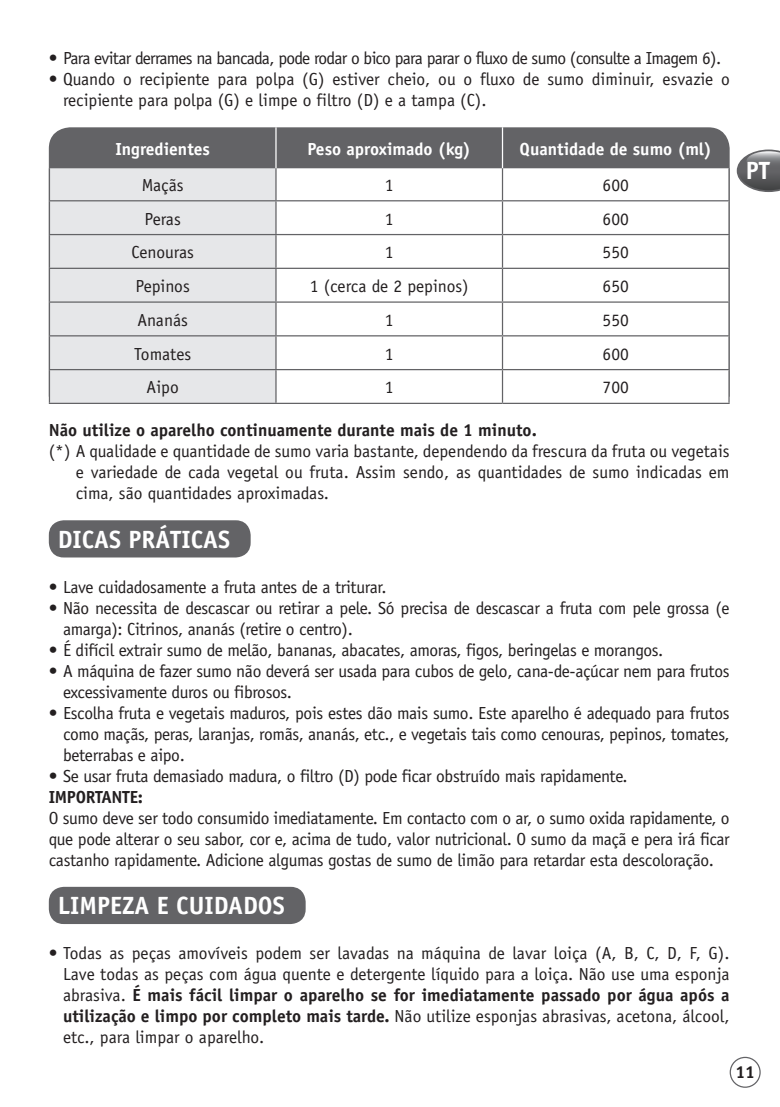
<style>
.page{position:relative;width:780px;height:1107px;background:#fff}
.page>*{position:absolute;margin:0;border:0;box-sizing:border-box;transform-origin:0 0}
.t1{font:700 25px "Officina Sans";color:#fff}
.t2{font:17.5px/21px "Officina Sans";letter-spacing:-.02em;color:#231f20;text-align:justify}
.t3{font:17.5px/21px "Officina Sans";color:#231f20}
.t4{font:17.5px "Officina Sans";letter-spacing:-.04em;color:#231f20}
.t5{font:700 17.5px "Officina Sans";color:#231f20}
.t6{font:700 17.5px "Officina Sans";color:#fff}
.t7{font:700 17.5px "Officina Sans";letter-spacing:-.02em;color:#231f20}
.s1{font-weight:700}
</style>
<div class="page">
<div style="left:729px;top:1057px;width:31px;height:31px;border:1px solid #636366;border-radius:50%"></div>
<svg style="left:736px;top:150px;width:43px;height:42px"></svg>
<div style="left:49px;top:887px;width:256px;height:37px;background:#636366;border-radius:15px"></div>
<div style="left:49px;top:127px;width:680px;height:41px;background:#636366"></div>
<div style="left:50px;top:168px;width:225px;height:235px;background:#e6e7e9"></div>
<svg style="left:276px;top:168px;width:452px;height:235px"></svg>
<hr style="left:275px;top:127px;width:1px;height:41px;background:#fff">
<hr style="left:502px;top:127px;width:1px;height:41px;background:#fff">
<hr style="left:49px;top:168px;width:1px;height:32px;background:#636366">
<hr style="left:275px;top:168px;width:1px;height:32px;background:#636366">
<hr style="left:502px;top:168px;width:1px;height:32px;background:#636366">
<hr style="left:728px;top:168px;width:1px;height:32px;background:#636366">
<hr style="left:49px;top:200px;width:227px;height:1px;background:#636366">
<hr style="left:49px;top:201px;width:1px;height:33px;background:#636366">
<hr style="left:276px;top:200px;width:226px;height:1px;background:#636366">
<hr style="left:275px;top:201px;width:1px;height:33px;background:#636366">
<hr style="left:502px;top:200px;width:227px;height:1px;background:#636366">
<hr style="left:502px;top:201px;width:1px;height:33px;background:#636366">
<hr style="left:728px;top:201px;width:1px;height:33px;background:#636366">
<hr style="left:49px;top:234px;width:227px;height:1px;background:#636366">
<hr style="left:49px;top:235px;width:1px;height:33px;background:#636366">
<hr style="left:276px;top:234px;width:226px;height:1px;background:#636366">
<hr style="left:275px;top:235px;width:1px;height:33px;background:#636366">
<hr style="left:502px;top:234px;width:227px;height:1px;background:#636366">
<hr style="left:502px;top:235px;width:1px;height:33px;background:#636366">
<hr style="left:728px;top:235px;width:1px;height:33px;background:#636366">
<hr style="left:49px;top:268px;width:227px;height:1px;background:#636366">
<hr style="left:49px;top:269px;width:1px;height:32px;background:#636366">
<hr style="left:276px;top:268px;width:226px;height:1px;background:#636366">
<hr style="left:275px;top:269px;width:1px;height:32px;background:#636366">
<hr style="left:502px;top:268px;width:227px;height:1px;background:#636366">
<hr style="left:502px;top:269px;width:1px;height:32px;background:#636366">
<hr style="left:728px;top:269px;width:1px;height:32px;background:#636366">
<hr style="left:49px;top:301px;width:227px;height:2px;background:#636366">
<hr style="left:49px;top:303px;width:1px;height:32px;background:#636366">
<hr style="left:276px;top:301px;width:226px;height:2px;background:#636366">
<hr style="left:275px;top:303px;width:1px;height:32px;background:#636366">
<hr style="left:502px;top:301px;width:227px;height:2px;background:#636366">
<hr style="left:502px;top:303px;width:1px;height:32px;background:#636366">
<hr style="left:728px;top:303px;width:1px;height:32px;background:#636366">
<hr style="left:49px;top:335px;width:227px;height:1px;background:#636366">
<hr style="left:49px;top:336px;width:1px;height:33px;background:#636366">
<hr style="left:276px;top:335px;width:226px;height:1px;background:#636366">
<hr style="left:275px;top:336px;width:1px;height:33px;background:#636366">
<hr style="left:502px;top:335px;width:227px;height:1px;background:#636366">
<hr style="left:502px;top:336px;width:1px;height:33px;background:#636366">
<hr style="left:728px;top:336px;width:1px;height:33px;background:#636366">
<hr style="left:49px;top:369px;width:227px;height:1px;background:#636366">
<hr style="left:49px;top:370px;width:1px;height:33px;background:#636366">
<hr style="left:276px;top:369px;width:226px;height:1px;background:#636366">
<hr style="left:275px;top:370px;width:1px;height:33px;background:#636366">
<hr style="left:502px;top:369px;width:227px;height:1px;background:#636366">
<hr style="left:502px;top:370px;width:1px;height:33px;background:#636366">
<hr style="left:728px;top:370px;width:1px;height:33px;background:#636366">
<hr style="left:49px;top:403px;width:227px;height:1px;background:#636366">
<hr style="left:276px;top:403px;width:226px;height:1px;background:#636366">
<hr style="left:502px;top:403px;width:227px;height:1px;background:#636366">
<div style="left:49px;top:520px;width:201px;height:37px;background:#636366;border-radius:15px"></div>
<p class="t4" style="left:49px;top:48px;width:673px">• Para evitar derrames na bancada, pode rodar o bico para parar o fluxo de sumo (consulte a Imagem 6).</p>
<p class="t3" style="left:63px;top:69px;width:668px;text-indent:-14px">• Quando o recipiente para polpa (G) estiver cheio, ou o fluxo de sumo diminuir, esvazie o recipiente para polpa (G) e limpe o filtro (D) e a tampa (C).</p>
<p class="t6" style="left:115px;top:138px;width:96px">Ingredientes</p>
<p class="t6" style="left:307px;top:138px;width:165px">Peso aproximado (kg)</p>
<p class="t6" style="left:519px;top:138px;width:194px">Quantidade de sumo (ml)</p>
<p class="t2" style="left:142px;top:174px;width:43px">Maçãs</p>
<p class="t2" style="left:385px;top:174px;width:10px">1</p>
<p class="t2" style="left:602px;top:174px;width:28px">600</p>
<p class="t2" style="left:144px;top:208px;width:38px">Peras</p>
<p class="t2" style="left:385px;top:208px;width:10px">1</p>
<p class="t2" style="left:602px;top:208px;width:28px">600</p>
<p class="t3" style="left:131px;top:242px;width:64px">Cenouras</p>
<p class="t2" style="left:385px;top:242px;width:10px">1</p>
<p class="t2" style="left:602px;top:242px;width:28px">550</p>
<p class="t3" style="left:136px;top:276px;width:56px">Pepinos</p>
<p class="t3" style="left:310px;top:276px;width:160px">1 (cerca de 2 pepinos)</p>
<p class="t2" style="left:602px;top:276px;width:28px">650</p>
<p class="t2" style="left:137px;top:309px;width:52px">Ananás</p>
<p class="t2" style="left:385px;top:309px;width:10px">1</p>
<p class="t2" style="left:602px;top:309px;width:28px">550</p>
<p class="t3" style="left:134px;top:343px;width:59px">Tomates</p>
<p class="t2" style="left:385px;top:343px;width:10px">1</p>
<p class="t2" style="left:602px;top:343px;width:28px">600</p>
<p class="t2" style="left:147px;top:377px;width:34px">Aipo</p>
<p class="t2" style="left:385px;top:377px;width:10px">1</p>
<p class="t2" style="left:602px;top:377px;width:28px">700</p>
<p class="t5" style="left:49px;top:419px;width:489px">Não utilize o aparelho continuamente durante mais de 1 minuto.</p>
<p class="t2" style="left:76px;top:441px;width:655px;text-indent:-27px">(*) A qualidade e quantidade de sumo varia bastante, dependendo da frescura da fruta ou vegetais e variedade de cada vegetal ou fruta. Assim sendo, as quantidades de sumo indicadas em cima, são quantidades aproximadas.</p>
<h1 class="t1" style="left:58px;top:523px;width:174px">DICAS PRÁTICAS</h1>
<p class="t2" style="left:49px;top:576px;width:339px">• Lave cuidadosamente a fruta antes de a triturar.</p>
<p class="t2" style="left:63px;top:597px;width:668px;text-indent:-14px">• Não necessita de descascar ou retirar a pele. Só precisa de descascar a fruta com pele grossa (e amarga): Citrinos, ananás (retire o centro).</p>
<p class="t2" style="left:49px;top:639px;width:615px">• É difícil extrair sumo de melão, bananas, abacates, amoras, figos, beringelas e morangos.</p>
<p class="t2" style="left:63px;top:660px;width:668px;text-indent:-14px">• A máquina de fazer sumo não deverá ser usada para cubos de gelo, cana-de-açúcar nem para frutos excessivamente duros ou fibrosos.</p>
<p class="t2" style="left:63px;top:702px;width:668px;text-indent:-14px">• Escolha fruta e vegetais maduros, pois estes dão mais sumo. Este aparelho é adequado para frutos como maçãs, peras, laranjas, romãs, ananás, etc., e vegetais tais como cenouras, pepinos, tomates, beterrabas e aipo.</p>
<p class="t2" style="left:49px;top:765px;width:580px">• Se usar fruta demasiado madura, o filtro (D) pode ficar obstruído mais rapidamente.</p>
<p class="t7" style="left:49px;top:786px;width:96px">IMPORTANTE:</p>
<p class="t2" style="left:49px;top:807px;width:682px">O sumo deve ser todo consumido imediatamente. Em contacto com o ar, o sumo oxida rapidamente, o que pode alterar o seu sabor, cor e, acima de tudo, valor nutricional. O sumo da maçã e pera irá ficar castanho rapidamente. Adicione algumas gostas de sumo de limão para retardar esta descoloração.</p>
<h1 class="t1" style="left:58px;top:890px;width:228px">LIMPEZA E CUIDADOS</h1>
<p class="t2" style="left:63px;top:942px;width:668px;text-indent:-14px">• Todas as peças amovíveis podem ser lavadas na máquina de lavar loiça (A, B, C, D, F, G).<br>Lave todas as peças com água quente e detergente líquido para a loiça. Não use uma esponja abrasiva. <span class="s1">É mais fácil limpar o aparelho se for imediatamente passado por água após a utilização e limpo por completo mais tarde.</span> Não utilize esponjas abrasivas, acetona, álcool, etc., para limpar o aparelho.</p>
<h1 class="t1" style="left:745px;top:155px;width:26px">PT</h1>
<p class="t5" style="left:735px;top:1061px;width:21px">11</p>
</div>
